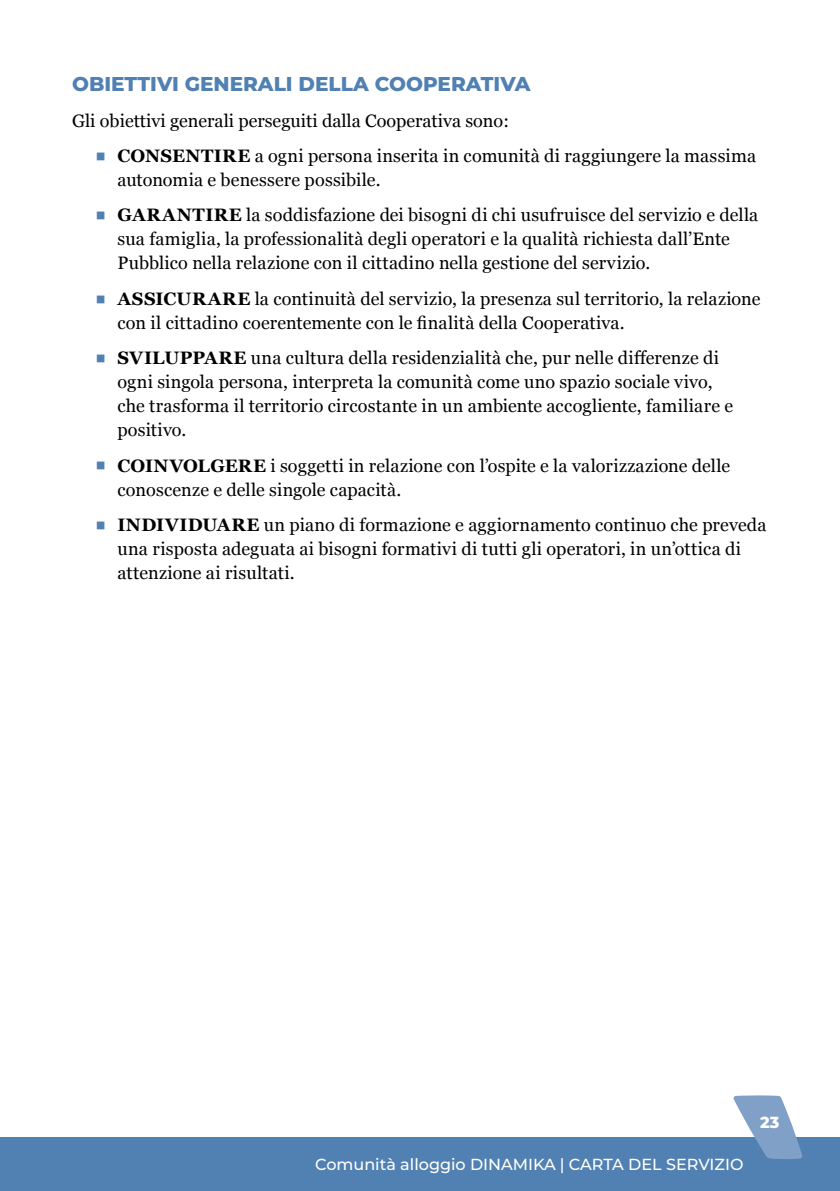
<style>
.page{position:relative;width:840px;height:1191px;background:#fff}
.page>*{position:absolute;margin:0;border:0;box-sizing:border-box;transform-origin:0 0}
.t1{font:800 20px "Montserrat";color:#5181b2}
.t2{font:18px/24px "Georgia";letter-spacing:.01em;color:#000}
.t3{font:500 16px "Montserrat";color:#fff}
.t4{font:800 16px "Montserrat";color:#fff}
.s1{color:#5181b2}
.s2{font-weight:700}
</style>
<div class="page">
<div style="left:0;top:1137px;width:839px;height:54px;background:#5181b2"></div>
<svg style="left:733px;top:1095px;width:69px;height:64px"></svg>
<p class="t1" style="left:72px;top:70px;width:460px">OBIETTIVI GENERALI DELLA COOPERATIVA</p>
<p class="t2" style="left:72px;top:108px;width:438px">Gli obiettivi generali perseguiti dalla Cooperativa sono:</p>
<p class="t2" style="left:117px;top:143px;width:640px;text-indent:-23px"><span class="s1">▪</span> <span class="s2">CONSENTIRE</span> a ogni persona inserita in comunità di raggiungere la massima autonomia e benessere possibile.</p>
<p class="t2" style="left:117px;top:202px;width:642px;text-indent:-23px"><span class="s1">▪</span> <span class="s2">GARANTIRE</span> la soddisfazione dei bisogni di chi usufruisce del servizio e della sua famiglia, la professionalità degli operatori e la qualità richiesta dall’Ente<br>Pubblico nella relazione con il cittadino nella gestione del servizio.</p>
<p class="t2" style="left:117px;top:286px;width:644px;text-indent:-23px"><span class="s1">▪</span> <span class="s2">ASSICURARE</span> la continuità del servizio, la presenza sul territorio, la relazione con il cittadino coerentemente con le finalità della Cooperativa.</p>
<p class="t2" style="left:117px;top:345px;width:616px;text-indent:-23px"><span class="s1">▪</span> <span class="s2">SVILUPPARE</span> una cultura della residenzialità che, pur nelle differenze di ogni singola persona, interpreta la comunità come uno spazio sociale vivo, che trasforma il territorio circostante in un ambiente accogliente, familiare e positivo.</p>
<p class="t2" style="left:117px;top:452px;width:614px;text-indent:-23px"><span class="s1">▪</span> <span class="s2">COINVOLGERE</span> i soggetti in relazione con l’ospite e la valorizzazione delle conoscenze e delle singole capacità.</p>
<p class="t2" style="left:117px;top:512px;width:650px;text-indent:-23px"><span class="s1">▪</span> <span class="s2">INDIVIDUARE</span> un piano di formazione e aggiornamento continuo che preveda una risposta adeguata ai bisogni formativi di tutti gli operatori, in un’ottica di attenzione ai risultati.</p>
<p class="t3" style="left:315px;top:1153px;width:429px">Comunità alloggio DINAMIKA | CARTA DEL SERVIZIO</p>
<p class="t4" style="left:759px;top:1110px;width:21px">23</p>
</div>
